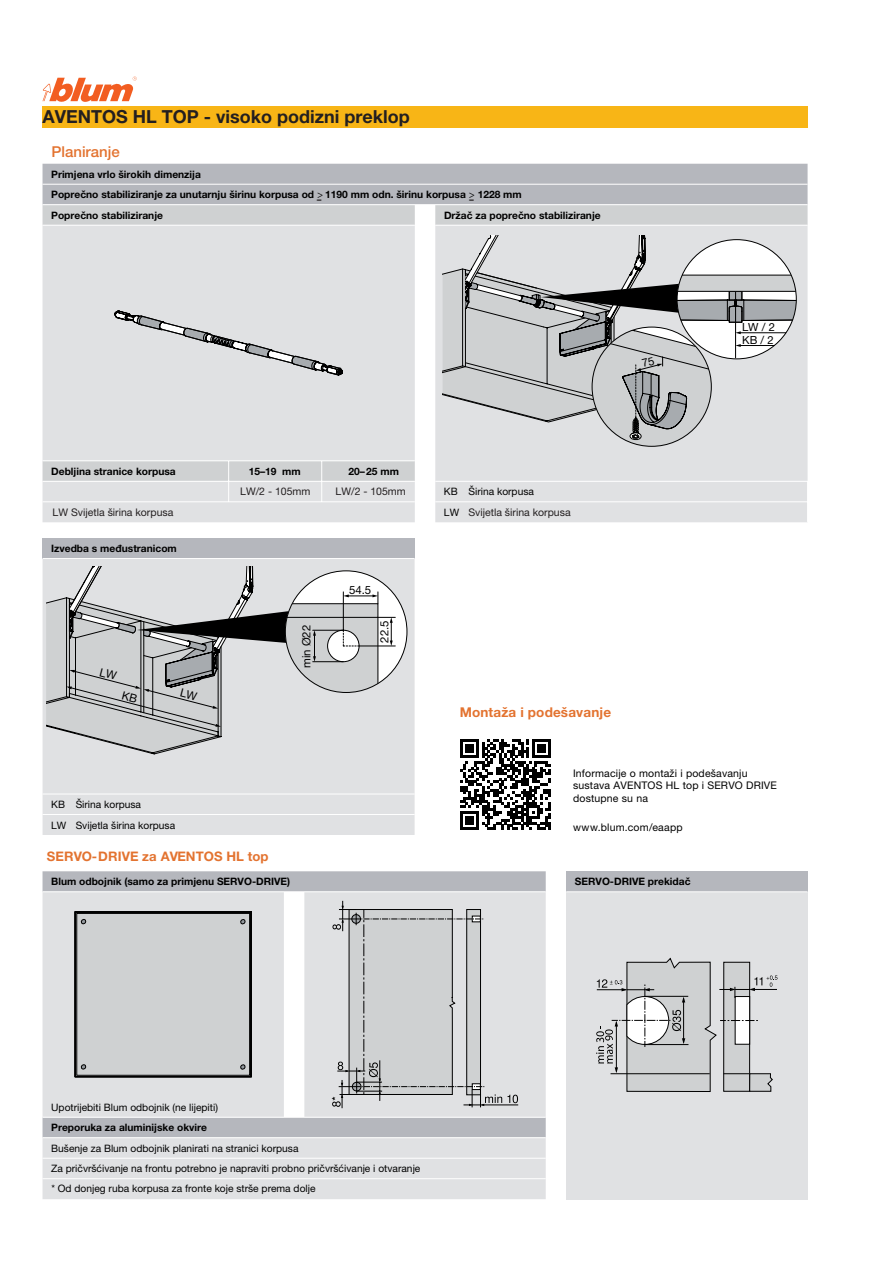
<style>
.page{position:relative;width:893px;height:1263px;background:#fff}
.page>*{position:absolute;margin:0;border:0;box-sizing:border-box;transform-origin:0 0}
.t1{font:700 18px "Helvetica Neue LT Pro";color:#231f20}
.t2{font:18px "Myriad Pro";color:#231f20}
.t3{font:500 15px "Helvetica Neue LT Pro";color:#e37330}
.t4{font:700 13.5px "Helvetica Neue LT Pro";letter-spacing:.01em;color:#e37330}
.t5{font:700 13.2px "Helvetica Neue LT Pro";color:#e37330}
.t6{font:11.4px "Helvetica Neue LT Pro";color:#000}
.t7{font:11.25px/12.6px "Helvetica Neue LT Pro";color:#000}
.t8{font:10.5px/12.6px "Helvetica Neue LT Pro";letter-spacing:.015em;color:#000}
.t9{font:10.5px "Helvetica Neue LT Pro";color:#231f20}
.t10{font:700 10.2px "Helvetica Neue LT Pro";color:#000}
.t11{font:10.2px/20.5px "Helvetica Neue LT Pro";color:#000}
.s1{font-family:"Myriad Pro";font-weight:400}
</style>
<div class="page">
<div style="left:43px;top:106px;width:765px;height:22px;background:#f8b516"></div>
<svg style="left:43px;top:77px;width:94px;height:25px"></svg>
<svg style="left:43px;top:205px;width:765px;height:20px;background:#d1d3d4"></svg>
<svg style="left:43px;top:226px;width:765px;height:296px;background:#e0e1e3"></svg>
<hr style="left:229px;top:481px;width:93px;height:1px;background:#fff">
<hr style="left:322px;top:481px;width:93px;height:1px;background:#fff">
<div style="left:43px;top:164px;width:765px;height:41px;background:#b5b7bd"></div>
<hr style="left:435px;top:204px;width:373px;height:1px;background:#fff">
<hr style="left:43px;top:460px;width:186px;height:1px;background:#fff">
<hr style="left:229px;top:460px;width:93px;height:1px;background:#fff">
<hr style="left:322px;top:460px;width:93px;height:1px;background:#fff">
<hr style="left:435px;top:481px;width:373px;height:1px;background:#fff">
<hr style="left:43px;top:501px;width:186px;height:1px;background:#fff">
<hr style="left:229px;top:501px;width:93px;height:1px;background:#fff">
<hr style="left:322px;top:501px;width:93px;height:1px;background:#fff">
<svg style="left:228px;top:461px;width:1px;height:40px"></svg>
<svg style="left:321px;top:461px;width:1px;height:40px"></svg>
<hr style="left:435px;top:501px;width:373px;height:1px;background:#fff">
<svg style="left:807px;top:482px;width:1px;height:40px"></svg>
<hr style="left:43px;top:481px;width:186px;height:1px;background:#fff">
<svg style="left:114px;top:311px;width:229px;height:64px;background:#cfd0d2"></svg>
<div style="left:43px;top:538px;width:372px;height:20px;background:#b5b7bd"></div>
<div style="left:43px;top:559px;width:372px;height:276px;background:#e0e1e3"></div>
<hr style="left:43px;top:794px;width:372px;height:1px;background:#fff">
<hr style="left:43px;top:814px;width:372px;height:1px;background:#fff">
<div style="left:285px;top:571px;width:122px;height:121px;background:#fff;border-radius:50%"></div>
<div style="left:43px;top:871px;width:503px;height:20px;background:#b5b7bd"></div>
<svg style="left:43px;top:892px;width:503px;height:307px;background:#d9dadd"></svg>
<svg style="left:284px;top:891px;width:20px;height:1px"></svg>
<svg style="left:284px;top:1117px;width:20px;height:1px"></svg>
<hr style="left:43px;top:1117px;width:241px;height:1px;background:#fff">
<hr style="left:304px;top:1117px;width:242px;height:1px;background:#fff">
<hr style="left:43px;top:1137px;width:241px;height:1px;background:#fff">
<svg style="left:284px;top:1137px;width:20px;height:1px"></svg>
<hr style="left:304px;top:1137px;width:242px;height:1px;background:#fff">
<hr style="left:43px;top:1158px;width:241px;height:1px;background:#fff">
<svg style="left:284px;top:1158px;width:20px;height:1px"></svg>
<hr style="left:304px;top:1158px;width:242px;height:1px;background:#fff">
<hr style="left:43px;top:1178px;width:241px;height:1px;background:#fff">
<svg style="left:284px;top:1178px;width:20px;height:1px"></svg>
<hr style="left:304px;top:1178px;width:242px;height:1px;background:#fff">
<div style="left:566px;top:871px;width:242px;height:21px;background:#b5b7bd"></div>
<div style="left:566px;top:892px;width:242px;height:307px;background:#e0e1e3"></div>
<hr style="left:566px;top:891px;width:242px;height:1px;background:#fff">
<svg style="left:75px;top:911px;width:177px;height:166px;background:#c2c4c5"></svg>
<svg style="left:596px;top:957px;width:181px;height:135px"></svg>
<svg style="left:332px;top:901px;width:186px;height:207px;background:#cdced0"></svg>
<svg style="left:460px;top:739px;width:91px;height:91px"></svg>
<svg style="left:443px;top:236px;width:353px;height:210px;background:#c3c4c6"></svg>
<svg style="left:46px;top:567px;width:349px;height:187px;background:#c4c5c6"></svg>
<h1 class="t1" style="left:43px;top:106px;width:369px">AVENTOS HL TOP - visoko podizni preklop</h1>
<h2 class="t3" style="left:51px;top:142px;width:70px">Planiranje</h2>
<p class="t10" style="left:51px;top:168px;width:151px">Primjena vrlo širokih dimenzija</p>
<p class="t10" style="left:51px;top:209px;width:113px">Poprečno stabiliziranje</p>
<p class="t10" style="left:444px;top:209px;width:158px">Držač za poprečno stabiliziranje</p>
<p class="t10" style="left:51px;top:188px;width:472px">Poprečno stabiliziranje za unutarnju širinu korpusa od <span class="s1">&gt;</span> 1190 mm odn. širinu korpusa <span class="s1">&gt;</span> 1228 mm</p>
<h1 class="t2" style="left:316px;top:188px;width:7px">-</h1>
<h1 class="t2" style="left:469px;top:188px;width:7px">-</h1>
<p class="t10" style="left:51px;top:465px;width:126px">Debljina stranice korpusa</p>
<p class="t9" style="left:53px;top:506px;width:122px">LW Svijetla širina korpusa</p>
<p class="t10" style="left:51px;top:542px;width:127px">Izvedba s međustranicom</p>
<p class="t10" style="left:249px;top:465px;width:54px">15–19 mm</p>
<p class="t10" style="left:349px;top:465px;width:52px">20–25 mm</p>
<p class="t9" style="left:240px;top:484px;width:72px">LW/2 - 105mm</p>
<p class="t9" style="left:336px;top:484px;width:72px">LW/2 - 105mm</p>
<p class="t6" style="left:349px;top:583px;width:24px">54.5</p>
<p class="t6" style="left:300px;top:668px;width:45px;rotate:-90deg">min Ø22</p>
<p class="t6" style="left:378px;top:643px;width:24px;rotate:-90deg">22.5</p>
<p class="t11" style="left:444px;top:481px;width:17px">KB<br>LW</p>
<p class="t11" style="left:468px;top:481px;width:67px">Širina korpusa</p>
<p class="t9" style="left:468px;top:506px;width:104px">Svijetla širina korpusa</p>
<h3 class="t4" style="left:460px;top:704px;width:153px">Montaža i podešavanje</h3>
<p class="t7" style="left:742px;top:321px;width:34px">LW / 2<br>KB / 2</p>
<p class="t11" style="left:51px;top:794px;width:17px">KB<br>LW</p>
<p class="t11" style="left:76px;top:794px;width:101px">Širina korpusa<br>Svijetla širina korpusa</p>
<p class="t5" style="left:47px;top:848px;width:223px">SERVO-DRIVE za AVENTOS HL top</p>
<p class="t8" style="left:573px;top:766px;width:205px">Informacije o montaži i podešavanju sustava AVENTOS HL top i SERVO DRIVE dostupne su na</p>
<p class="t8" style="left:573px;top:820px;width:111px">www.blum.com/eaapp</p>
<p class="t10" style="left:51px;top:875px;width:241px">Blum odbojnik (samo za primjenu SERVO-DRIVE)</p>
<p class="t10" style="left:575px;top:875px;width:117px">SERVO-DRIVE prekidač</p>
<p class="t11" style="left:51px;top:1097px;width:168px">Upotrijebiti Blum odbojnik (ne lijepiti)</p>
<p class="t10" style="left:51px;top:1121px;width:157px">Preporuka za aluminijske okvire</p>
<p class="t11" style="left:51px;top:1138px;width:371px">Bušenje za Blum odbojnik planirati na stranici korpusa<br>Za pričvršćivanje na frontu potrebno je napraviti probno pričvršćivanje i otvaranje</p>
<p class="t11" style="left:51px;top:1178px;width:266px">* Od donjeg ruba korpusa za fronte koje strše prema dolje</p>
</div>
